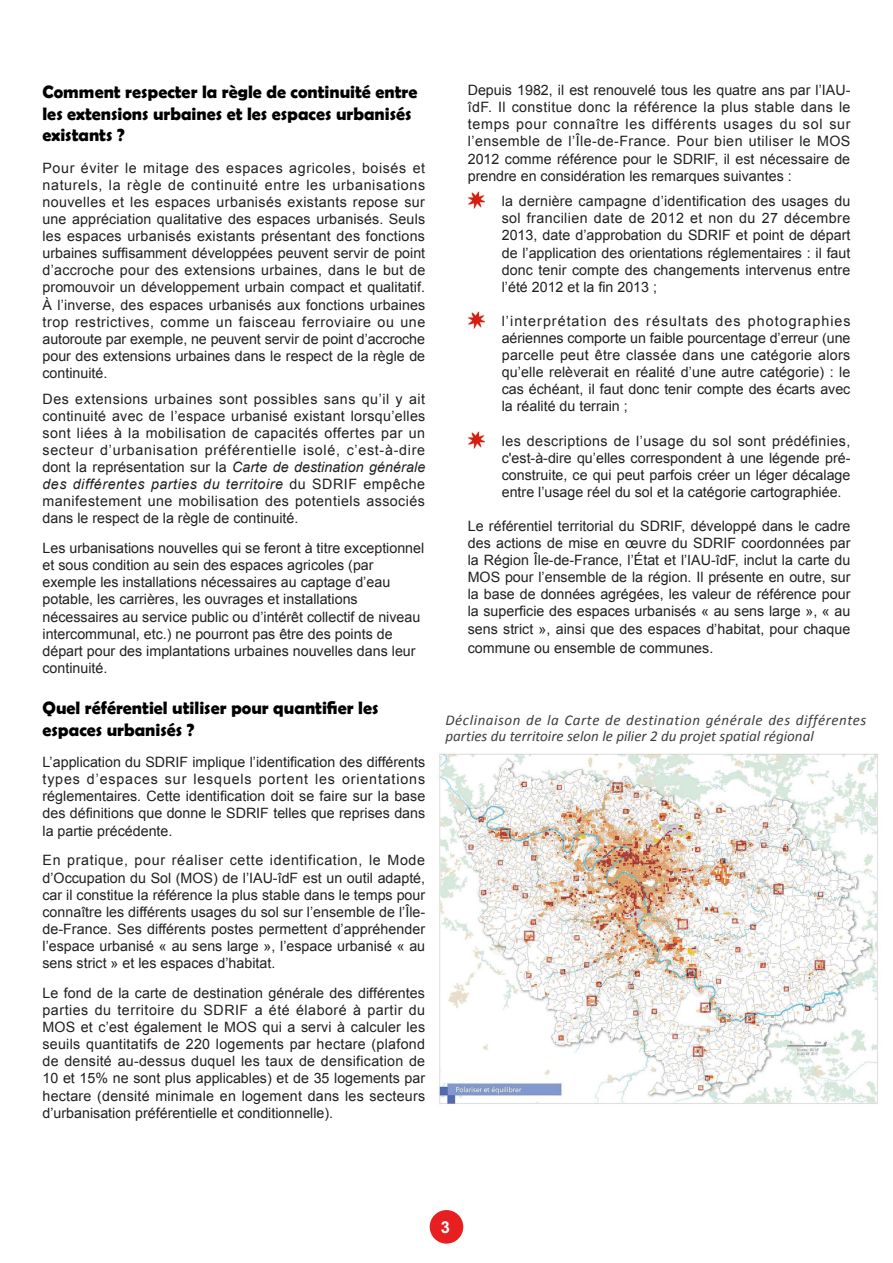
<style>
.page{position:relative;width:893px;height:1263px;background:#fff}
.page>*{position:absolute;margin:0;border:0;box-sizing:border-box;transform-origin:0 0}
.t1{font:700 18px/21.6px "Berlin Sans FB Demi";color:#000}
.t2{font:700 16.5px "Arial";color:#fff}
.t3{font:italic 15px/16.5px "Calibri";letter-spacing:.02em;color:#3e3e3f}
.t4{font:14.25px/17.1px "Arial";color:#231f20;text-align:justify}
.s1{font-style:italic}
</style>
<div class="page">
<div style="left:430px;top:1210px;width:33px;height:33px;background:#e71f20;border-radius:50%"></div>
<img style="left:468px;top:311px;width:17px;height:17px">
<img style="left:468px;top:191px;width:17px;height:17px">
<img style="left:468px;top:432px;width:17px;height:17px">
<img style="left:437px;top:753px;width:441px;height:351px">
<p class="t1" style="left:43px;top:81px;width:376px">Comment respecter la règle de continuité entre les extensions urbaines et les espaces urbanisés existants ?</p>
<p class="t4" style="left:43px;top:159px;width:384px">Pour éviter le mitage des espaces agricoles, boisés et naturels, la règle de continuité entre les urbanisations nouvelles et les espaces urbanisés existants repose sur une appréciation qualitative des espaces urbanisés. Seuls les espaces urbanisés existants présentant des fonctions urbaines suffisamment développées peuvent servir de point d’accroche pour des extensions urbaines, dans le but de promouvoir un développement urbain compact et qualitatif.<br>À l’inverse, des espaces urbanisés aux fonctions urbaines trop restrictives, comme un faisceau ferroviaire ou une autoroute par exemple, ne peuvent servir de point d’accroche pour des extensions urbaines dans le respect de la règle de continuité.</p>
<p class="t4" style="left:43px;top:390px;width:384px">Des extensions urbaines sont possibles sans qu’il y ait continuité avec de l’espace urbanisé existant lorsqu’elles sont liées à la mobilisation de capacités offertes par un secteur d’urbanisation préférentielle isolé, c’est-à-dire dont la représentation sur la <span class="s1">Carte de destination générale des différentes parties du territoire</span> du SDRIF empêche manifestement une mobilisation des potentiels associés dans le respect de la règle de continuité.</p>
<p class="t4" style="left:43px;top:540px;width:383px;text-align:left">Les urbanisations nouvelles qui se feront à titre exceptionnel et sous condition au sein des espaces agricoles (par exemple les installations nécessaires au captage d’eau potable, les carrières, les ouvrages et installations nécessaires au service public ou d’intérêt collectif de niveau intercommunal, etc.) ne pourront pas être des points de départ pour des implantations urbaines nouvelles dans leur continuité.</p>
<p class="t1" style="left:43px;top:697px;width:337px">Quel référentiel utiliser pour quantifier les espaces urbanisés ?</p>
<p class="t4" style="left:43px;top:754px;width:384px">L’application du SDRIF implique l’identification des différents types d’espaces sur lesquels portent les orientations réglementaires. Cette identification doit se faire sur la base des définitions que donne le SDRIF telles que reprises dans la partie précédente.</p>
<p class="t4" style="left:43px;top:852px;width:384px">En pratique, pour réaliser cette identification, le Mode d’Occupation du Sol (MOS) de l’IAU-îdF est un outil adapté, car il constitue la référence la plus stable dans le temps pour connaître les différents usages du sol sur l’ensemble de l’Île&shy;de-France. Ses différents postes permettent d’appréhender l’espace urbanisé « au sens large », l’espace urbanisé « au sens strict » et les espaces d’habitat.</p>
<p class="t4" style="left:43px;top:984px;width:384px">Le fond de la carte de destination générale des différentes parties du territoire du SDRIF a été élaboré à partir du MOS et c’est également le MOS qui a servi à calculer les seuils quantitatifs de 220 logements par hectare (plafond de densité au-dessus duquel les taux de densification de 10 et 15% ne sont plus applicables) et de 35 logements par hectare (densité minimale en logement dans les secteurs d’urbanisation préférentielle et conditionnelle).</p>
<p class="t4" style="left:468px;top:82px;width:384px">Depuis 1982, il est renouvelé tous les quatre ans par l’IAU&shy;îdF. Il constitue donc la référence la plus stable dans le temps pour connaître les différents usages du sol sur l’ensemble de l’Île-de-France. Pour bien utiliser le MOS 2012 comme référence pour le SDRIF, il est nécessaire de prendre en considération les remarques suivantes :</p>
<p class="t4" style="left:502px;top:193px;width:350px">la dernière campagne d’identification des usages du sol francilien date de 2012 et non du 27 décembre 2013, date d’approbation du SDRIF et point de départ de l’application des orientations réglementaires : il faut donc tenir compte des changements intervenus entre l’été 2012 et la fin 2013 ;</p>
<p class="t4" style="left:502px;top:312px;width:350px">l’interprétation des résultats des photographies aériennes comporte un faible pourcentage d’erreur (une parcelle peut être classée dans une catégorie alors qu’elle relèverait en réalité d’une autre catégorie) : le cas échéant, il faut donc tenir compte des écarts avec la réalité du terrain ;</p>
<p class="t4" style="left:502px;top:432px;width:350px">les descriptions de l’usage du sol sont prédéfinies, c'est-à-dire qu’elles correspondent à une légende pré&shy;construite, ce qui peut parfois créer un léger décalage entre l’usage réel du sol et la catégorie cartographiée.</p>
<p class="t4" style="left:468px;top:517px;width:384px">Le référentiel territorial du SDRIF, développé dans le cadre des actions de mise en œuvre du SDRIF coordonnées par la Région Île-de-France, l’État et l’IAU-îdF, inclut la carte du MOS pour l’ensemble de la région. Il présente en outre, sur la base de données agrégées, les valeur de référence pour la superficie des espaces urbanisés « au sens large », « au sens strict », ainsi que des espaces d’habitat, pour chaque</p>
<p class="t4" style="left:468px;top:639px;width:247px">commune ou ensemble de communes.</p>
<p class="t3" style="left:445px;top:711px;width:422px">Déclinaison de la Carte de destination générale des différentes parties du territoire selon le pilier 2 du projet spatial régional</p>
<p class="t2" style="left:441px;top:1216px;width:11px">3</p>
</div>
